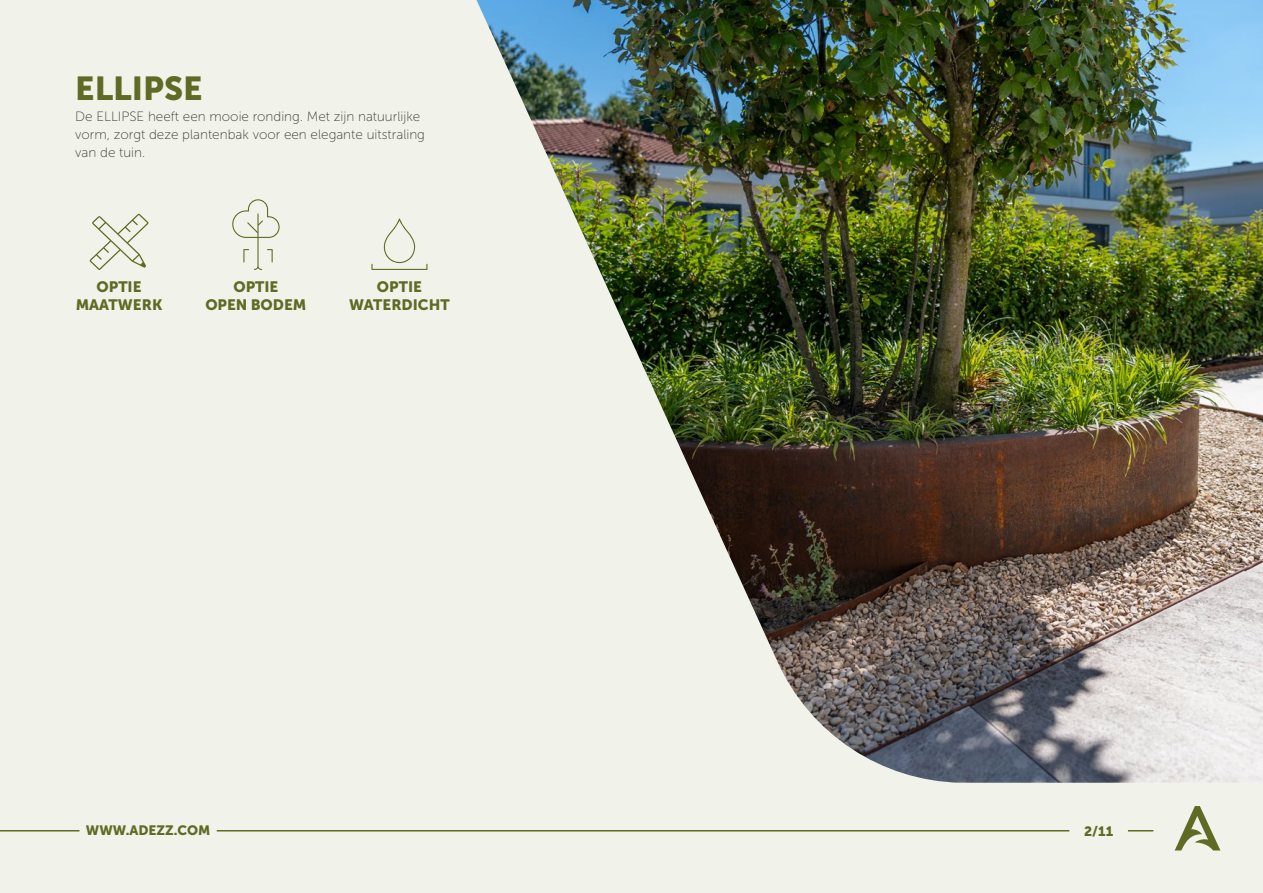
<style>
.page{position:relative;width:1263px;height:893px;background:#f1f3eb}
.page>*{position:absolute;margin:0;border:0;box-sizing:border-box;transform-origin:0 0}
.t1{font:33px "Museo Sans 900";color:#5f6b24}
.t2{font:15px/18px "Museo Sans 900";color:#5f6b24;text-align:center}
.t3{font:13.5px/18px "Museo Sans 100";color:#3c3c3b}
.t4{font:13.5px "Museo Sans 900";color:#5f6b24}
</style>
<div class="page">
<svg style="left:1175px;top:806px;width:45px;height:44px"></svg>
<svg style="left:1128px;top:830px;width:25px;height:1px"></svg>
<hr style="left:0;top:830px;width:80px;height:1px;background:#5f6b24">
<hr style="left:217px;top:830px;width:852px;height:1px;background:#5f6b24">
<img style="left:476px;top:0;width:787px;height:783px">
<svg style="left:232px;top:199px;width:48px;height:71px"></svg>
<svg style="left:371px;top:218px;width:56px;height:52px"></svg>
<svg style="left:89px;top:214px;width:60px;height:56px"></svg>
<h1 class="t1" style="left:75px;top:70px;width:129px">ELLIPSE</h1>
<p class="t3" style="left:75px;top:107px;width:351px">De ELLIPSE heeft een mooie ronding. Met zijn natuurlijke vorm, zorgt deze plantenbak voor een elegante uitstraling van de tuin.</p>
<p class="t2" style="left:76px;top:278px;width:88px">OPTIE<br>MAATWERK</p>
<p class="t2" style="left:205px;top:278px;width:103px">OPTIE<br>OPEN BODEM</p>
<p class="t2" style="left:349px;top:278px;width:102px">OPTIE<br>WATERDICHT</p>
<p class="t4" style="left:86px;top:823px;width:126px">WWW.ADEZZ.COM</p>
<p class="t4" style="left:1084px;top:823px;width:30px">2/11</p>
</div>
